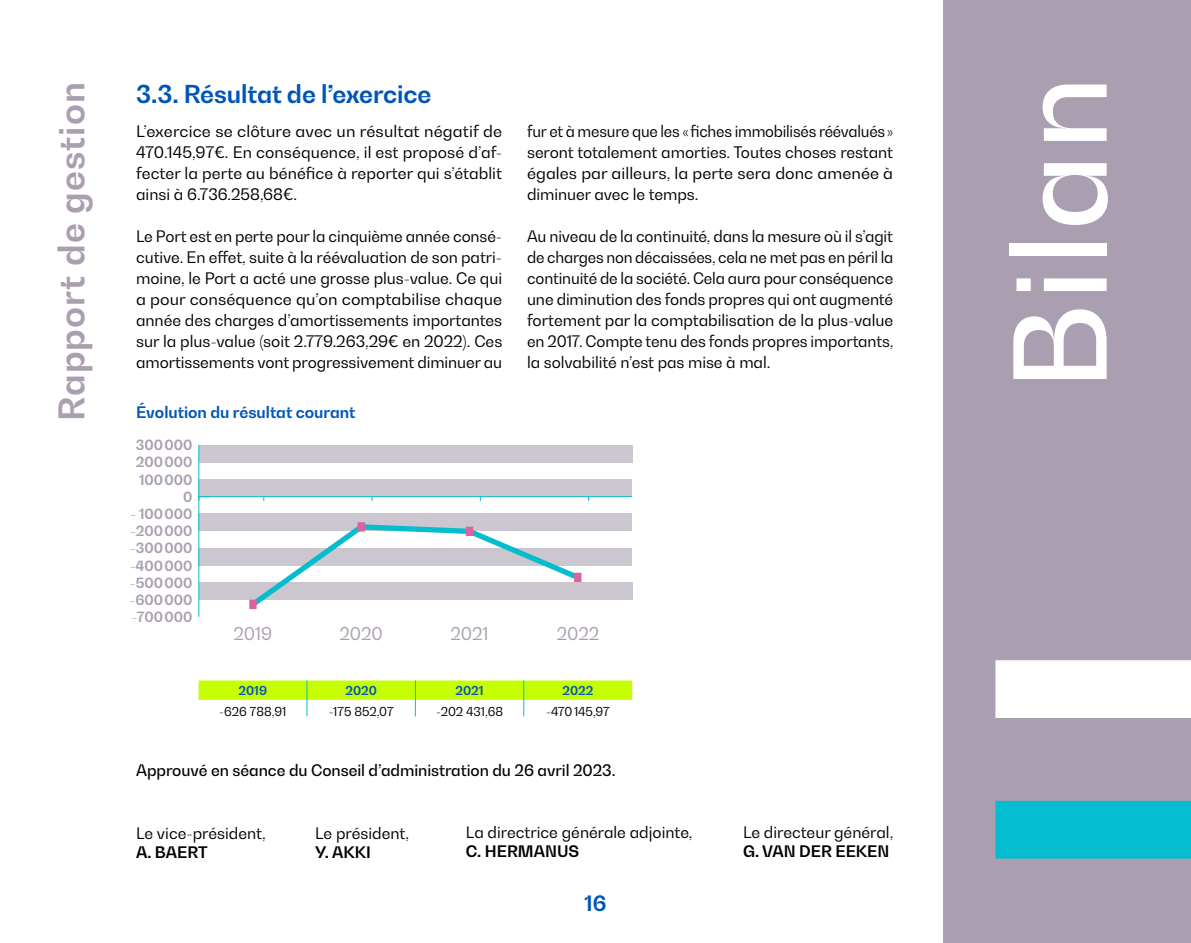
<style>
.page{position:relative;width:1191px;height:943px;background:#fff}
.page>*{position:absolute;margin:0;border:0;box-sizing:border-box;transform-origin:0 0}
.t1{font:500 126px "Bw Gradual";letter-spacing:.03em;color:#fff}
.t2{font:700 35px "Bw Gradual";letter-spacing:.03em;color:#aa9fb0}
.t3{font:700 24.5px "Bw Gradual";letter-spacing:-.005em;color:#0055b9}
.t4{font:700 21px "Bw Gradual";color:#0055b9}
.t5{font:17.5px "Bw Gradual";letter-spacing:-.005em;color:#aa9fb0}
.t6{font:15.75px/21px "Bw Gradual";letter-spacing:-.005em;color:#000;text-align:justify}
.t7{font:15.75px/21px "Bw Gradual";letter-spacing:-.005em;color:#000;text-align:justify;scale:.96 1}
.t8{font:15.75px/21px "Bw Gradual";letter-spacing:-.005em;color:#000;text-align:justify;scale:1.04 1}
.t9{font:500 15.75px "Bw Gradual";letter-spacing:-.005em;color:#000}
.t10{font:700 15.75px "Bw Gradual";color:#000}
.t11{font:700 15.75px "Bw Gradual";color:#0055b9}
.t12{font:700 14px "Bw Gradual";letter-spacing:-.005em;color:#aa9fb0}
.t13{font:12.25px "Bw Gradual";color:#000}
.t14{font:700 12.25px "Bw Gradual";color:#0055b9}
</style>
<div class="page">
<div style="left:943px;top:0;width:248px;height:943px;background:#aa9fb0"></div>
<svg style="left:198px;top:680px;width:434px;height:36px"></svg>
<div style="left:199px;top:582px;width:433px;height:17px;background:#cbc6cf"></div>
<div style="left:199px;top:479px;width:433px;height:17px;background:#cbc6cf"></div>
<div style="left:199px;top:514px;width:433px;height:17px;background:#cbc6cf"></div>
<div style="left:199px;top:548px;width:433px;height:17px;background:#cbc6cf"></div>
<div style="left:199px;top:445px;width:433px;height:17px;background:#cbc6cf"></div>
<hr style="left:199px;top:496px;width:433px;height:1px;background:#06bdcd">
<hr style="left:198px;top:445px;width:1px;height:171px;background:#06bdcd">
<svg style="left:198px;top:496px;width:12px;height:5px"></svg>
<svg style="left:245px;top:524px;width:340px;height:81px"></svg>
<div style="left:249px;top:599px;width:8px;height:10px;background:#dc61a3;border:1px solid #dc61a3"></div>
<div style="left:357px;top:522px;width:8px;height:9px;background:#dc61a3;border:1px solid #dc61a3"></div>
<div style="left:466px;top:526px;width:7px;height:10px;background:#dc61a3;border:1px solid #dc61a3"></div>
<div style="left:574px;top:572px;width:7px;height:10px;background:#dc61a3;border:1px solid #dc61a3"></div>
<div style="left:995px;top:800px;width:196px;height:58px;background:#05bcd0"></div>
<div style="left:995px;top:660px;width:196px;height:58px;background:#fff"></div>
<p class="t2" style="left:48px;top:421px;width:340px;rotate:-90deg">Rapport de gestion</p>
<p class="t3" style="left:136px;top:78px;width:297px">3.3. Résultat de l’exercice</p>
<p class="t8" style="left:136px;top:120px;width:353px">L’exercice se clôture avec un résultat négatif de 470.145,97€. En conséquence, il est proposé d’af&shy;fecter la perte au bénéfice à reporter qui s’établit ainsi à 6.736.258,68€.</p>
<p class="t6" style="left:136px;top:225px;width:368px">Le Port est en perte pour la cinquième année consé&shy;cutive. En effet, suite à la réévaluation de son patri&shy;moine, le Port a acté une grosse plus-value. Ce qui a pour conséquence qu’on comptabilise chaque année des charges d’amortissements importantes sur la plus-value (soit 2.779.263,29€ en 2022). Ces amortissements vont progressivement diminuer au</p>
<p class="t11" style="left:136px;top:402px;width:221px">Évolution du résultat courant</p>
<p class="t12" style="left:136px;top:435px;width:58px">300000</p>
<p class="t12" style="left:136px;top:453px;width:58px">200000</p>
<p class="t12" style="left:139px;top:470px;width:55px">100000</p>
<p class="t12" style="left:183px;top:487px;width:11px">0</p>
<p class="t12" style="left:130px;top:504px;width:64px">- 100000</p>
<p class="t12" style="left:130px;top:522px;width:64px">-200000</p>
<p class="t12" style="left:130px;top:539px;width:64px">-300000</p>
<p class="t12" style="left:130px;top:556px;width:64px">-400000</p>
<p class="t12" style="left:130px;top:573px;width:64px">-500000</p>
<p class="t12" style="left:129px;top:591px;width:64px">-600000</p>
<p class="t12" style="left:132px;top:608px;width:62px">-700000</p>
<p class="t7" style="left:527px;top:120px;width:383px">fur et à mesure que les «fiches immobilisés réévalués» seront totalement amorties. Toutes choses restant égales par ailleurs, la perte sera donc amenée à diminuer avec le temps.</p>
<p class="t6" style="left:527px;top:225px;width:368px">Au niveau de la continuité, dans la mesure où il s’agit de charges non décaissées, cela ne met pas en péril la continuité de la société. Cela aura pour conséquence une diminution des fonds propres qui ont augmenté fortement par la comptabilisation de la plus-value en 2017. Compte tenu des fonds propres importants, la solvabilité n’est pas mise à mal.</p>
<p class="t5" style="left:233px;top:622px;width:40px">2019</p>
<p class="t5" style="left:339px;top:622px;width:45px">2020</p>
<p class="t5" style="left:450px;top:622px;width:40px">2021</p>
<p class="t5" style="left:557px;top:622px;width:44px">2022</p>
<p class="t14" style="left:238px;top:682px;width:30px">2019</p>
<p class="t14" style="left:345px;top:682px;width:33px">2020</p>
<p class="t14" style="left:455px;top:682px;width:30px">2021</p>
<p class="t14" style="left:562px;top:682px;width:32px">2022</p>
<p class="t13" style="left:219px;top:703px;width:69px">-626 788,91</p>
<p class="t13" style="left:329px;top:703px;width:66px">-175 852,07</p>
<p class="t13" style="left:436px;top:703px;width:69px">-202 431,68</p>
<p class="t13" style="left:546px;top:703px;width:65px">-470145,97</p>
<p class="t9" style="left:136px;top:760px;width:481px">Approuvé en séance du Conseil d’administration du 26 avril 2023.</p>
<p class="t6" style="left:136px;top:822px;width:131px">Le vice-président,</p>
<p class="t10" style="left:136px;top:841px;width:73px">A. BAERT</p>
<p class="t6" style="left:315px;top:822px;width:95px">Le président,</p>
<p class="t10" style="left:315px;top:841px;width:57px">Y. AKKI</p>
<p class="t6" style="left:466px;top:821px;width:228px">La directrice générale adjointe,</p>
<p class="t10" style="left:466px;top:841px;width:115px">C. HERMANUS</p>
<p class="t4" style="left:584px;top:889px;width:23px">16</p>
<p class="t6" style="left:743px;top:821px;width:152px">Le directeur général,</p>
<p class="t10" style="left:743px;top:841px;width:148px">G. VAN DER EEKEN</p>
<p class="t1" style="left:978px;top:390px;width:316px;rotate:-90deg">Bilan</p>
</div>
